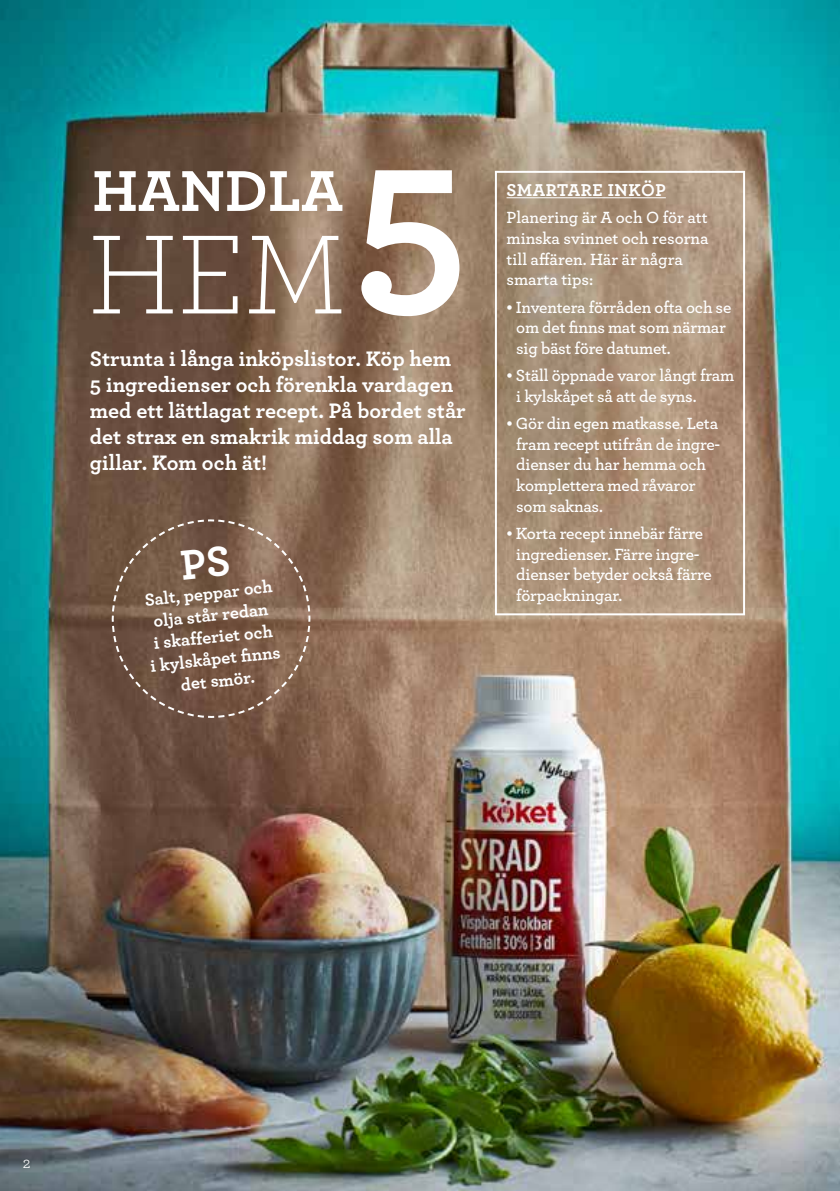
<style>
.page{position:relative;width:840px;height:1191px;background:#fff}
.page>*{position:absolute;margin:0;border:0;box-sizing:border-box;transform-origin:0 0}
.t1{font:700 22px/26px "Archer";color:#fff}
.t2{font:700 18px/22px "Archer";letter-spacing:.03em;color:#fff;text-align:center}
.t3{font:600 17px/20.6px "Archer";letter-spacing:-.01em;color:#fff}
.t4{font:16.4px "Archer";color:#fff}
.s1{font-size:20px}
</style>
<div class="page">
<img style="left:0;top:0;width:839px;height:1191px">
<svg style="left:361px;top:170px;width:98px;height:146px"></svg>
<svg style="left:93px;top:236px;width:248px;height:77px"></svg>
<svg style="left:94px;top:171px;width:248px;height:40px"></svg>
<div style="left:494px;top:171px;width:250px;height:444px;border:2px solid #fff"></div>
<hr style="left:506px;top:197px;width:159px;height:1px;background:#fff">
<svg style="left:110px;top:518px;width:202px;height:201px;background:#7b5e4b"></svg>
<p class="t1" style="left:90px;top:345px;width:377px">Strunta i långa inköpslistor. Köp hem 5 ingredienser och förenkla vardagen med ett lättlagat recept. På bordet står det strax en smakrik middag som alla gillar. Kom och ät!</p>
<p class="t2" style="left:142px;top:588px;width:132px;rotate:-6deg">Salt, peppar och olja står redan<br>i skafferiet och<br>i kylskåpet fi nns det smör.</p>
<p class="t2" style="left:506px;top:178px;width:161px">SMARTARE INKÖP</p>
<p class="t3" style="left:506px;top:206px;width:203px">Planering är A och O för att minska svinnet och resorna till affären. Här är några smarta tips:</p>
<p class="t3" style="left:516px;top:296px;width:216px;text-indent:-10px"><span class="s1">•</span> Inventera förråden ofta och se om det finns mat som närmar sig bäst före datumet.</p>
<p class="t3" style="left:516px;top:364px;width:220px;text-indent:-10px"><span class="s1">•</span> Ställ öppnade varor långt fram i kylskåpet så att de syns.</p>
<p class="t3" style="left:516px;top:412px;width:205px;text-indent:-10px"><span class="s1">•</span> Gör din egen matkasse. Leta fram recept utifrån de ingre&shy;dienser du har hemma och komplettera med råvaror som saknas.</p>
<p class="t3" style="left:516px;top:522px;width:197px;text-indent:-10px"><span class="s1">•</span> Korta recept innebär färre ingredienser. Färre ingre&shy;dienser betyder också färre förpackningar.</p>
<p class="t4" style="left:23px;top:1151px;width:9px">2</p>
</div>
